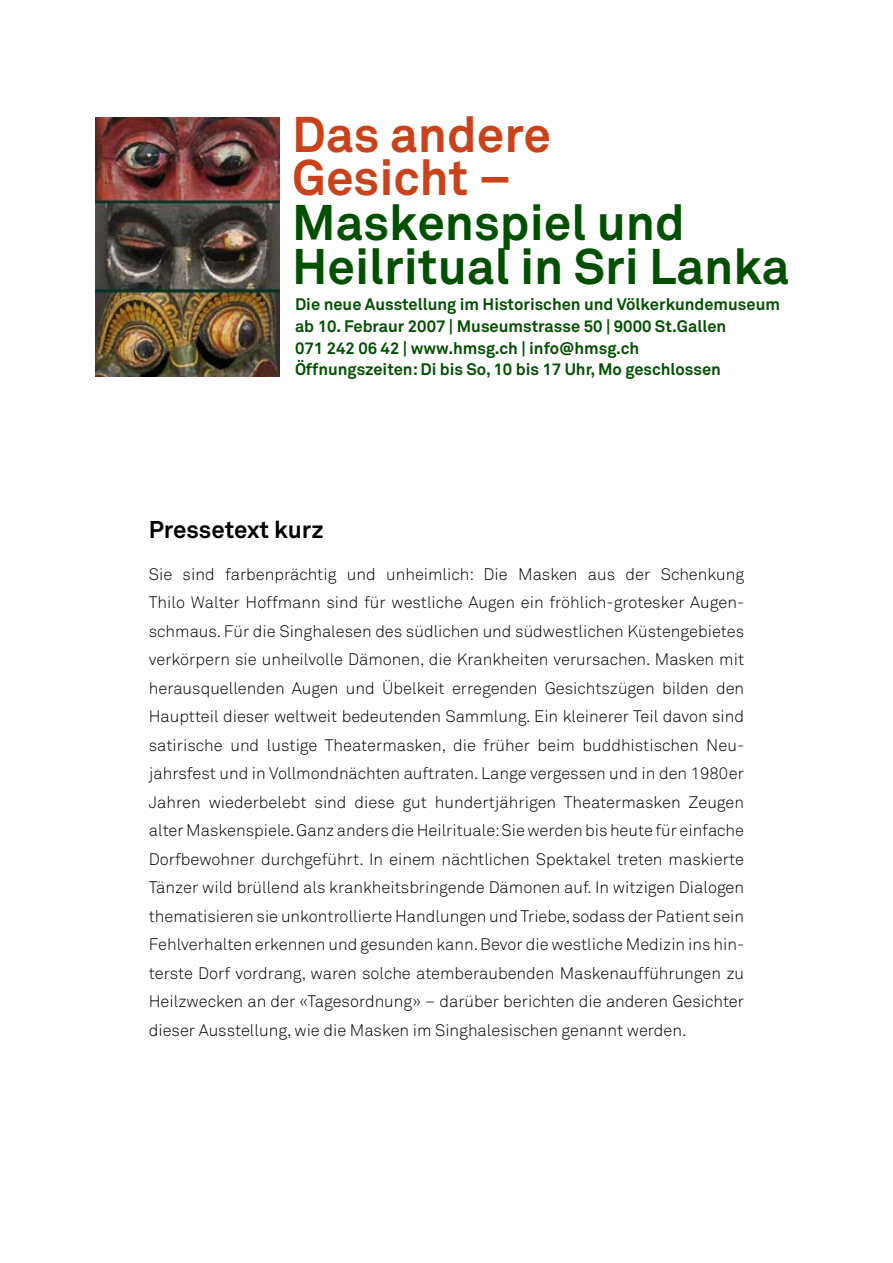
<style>
.page{position:relative;width:893px;height:1263px;background:#fff}
.page>*{position:absolute;margin:0;border:0;box-sizing:border-box;transform-origin:0 0}
.t1{font:700 49.5px/44.4px "Akkurat";color:#005000}
.t2{font:700 49.5px/42.8px "Akkurat";color:#ca421a}
.t3{font:700 24px "Akkurat";color:#000}
.t4{font:300 16.5px/28.5px "Akkurat";color:#000;text-align:justify}
.t5{font:700 16.5px/21.8px "Akkurat";color:#005000}
</style>
<div class="page">
<img style="left:96px;top:117px;width:183px;height:259px">
<h1 class="t2" style="left:292px;top:113px;width:260px">Das andere<br>Gesicht –</h1>
<h1 class="t1" style="left:292px;top:199px;width:499px">Maskenspiel und<br>Heilritual in Sri Lanka</h1>
<p class="t5" style="left:295px;top:293px;width:487px">Die neue Ausstellung im Historischen und Völkerkundemuseum ab 10. Febraur 2007 | Museumstrasse 50 | 9000 St.Gallen<br>071 242 06 42 | www.hmsg.ch | info@hmsg.ch<br>Öffnungszeiten: Di bis So, 10 bis 17 Uhr, Mo geschlossen</p>
<h2 class="t3" style="left:149px;top:514px;width:176px">Pressetext kurz</h2>
<p class="t4" style="left:149px;top:559px;width:597px">Sie sind farbenprächtig und unheimlich: Die Masken aus der Schenkung Thilo Walter Hoffmann sind für westliche Augen ein fröhlich-grotesker Augen&shy;schmaus. Für die Singhalesen des südlichen und südwestlichen Küstengebietes verkörpern sie unheilvolle Dämonen, die Krankheiten verursachen. Masken mit herausquellenden Augen und Übelkeit erregenden Gesichtszügen bilden den Hauptteil dieser weltweit bedeutenden Sammlung. Ein kleinerer Teil davon sind satirische und lustige Theatermasken, die früher beim buddhistischen Neu&shy;jahrsfest und in Vollmondnächten auftraten. Lange vergessen und in den 1980er Jahren wiederbelebt sind diese gut hundertjährigen Theatermasken Zeugen alter Maskenspiele. Ganz anders die Heilrituale: Sie werden bis heute für einfache Dorfbewohner durchgeführt. In einem nächtlichen Spektakel treten maskierte Tänzer wild brüllend als krankheitsbringende Dämonen auf. In witzigen Dialogen thematisieren sie unkontrollierte Handlungen und Triebe, sodass der Patient sein Fehlverhalten erkennen und gesunden kann. Bevor die westliche Medizin ins hin&shy;terste Dorf vordrang, waren solche atemberaubenden Maskenaufführungen zu Heilzwecken an der «Tagesordnung» – darüber berichten die anderen Gesichter dieser Ausstellung, wie die Masken im Singhalesischen genannt werden.</p>
</div>
